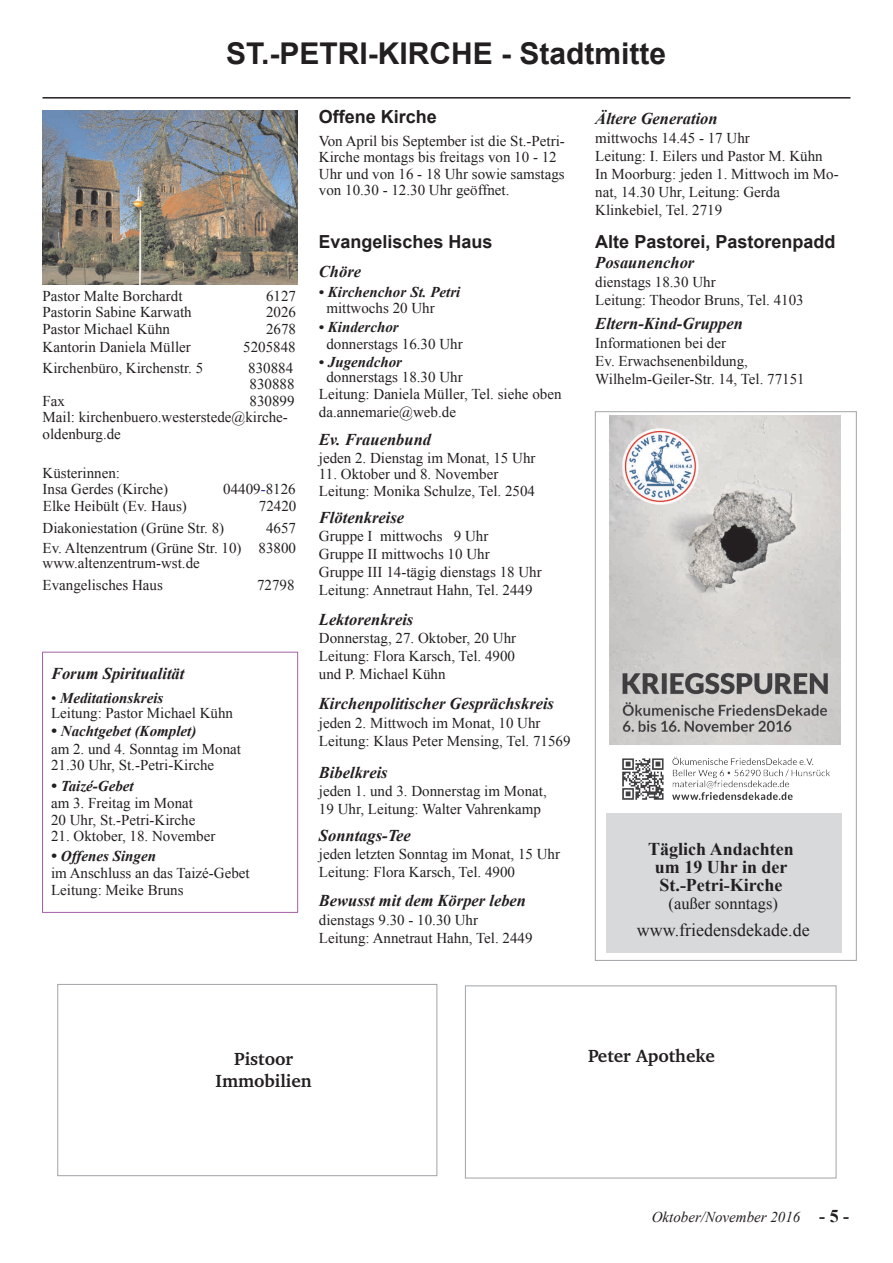
<style>
.page{position:relative;width:893px;height:1263px;background:#fff}
.page>*{position:absolute;margin:0;border:0;box-sizing:border-box;transform-origin:0 0}
.t1{font:700 30px "Arial";color:#231f20}
.t2{font:700 18px/18px "Times New Roman";color:#231f20;text-align:center}
.t3{font:700 18px "Arial";color:#231f20}
.t4{font:700 18px "Charter BT";color:#231f20}
.t5{font:18px "Times New Roman";color:#231f20}
.t6{font:700 18px "Arial";color:#231f20;scale:.96 1}
.t7{font:italic 700 16.5px "Times New Roman";color:#231f20}
.t8{font:16.5px "Times New Roman";color:#231f20}
.t9{font:15px/18px "Times New Roman";color:#231f20}
.t10{font:italic 700 15px "Times New Roman";color:#231f20}
.t11{font:italic 15px "Times New Roman";color:#231f20}
.s1{color:#2e3092}
.s2{font-weight:700;font-style:italic}
.s3{font-weight:700;font-style:italic;font-size:16.5px}
.s4{font-weight:700;font-style:normal;font-size:18px}
</style>
<div class="page">
<hr style="left:43px;top:97px;width:807px;height:2px;background:#231f20">
<img style="left:43px;top:110px;width:254px;height:174px">
<div style="left:595px;top:411px;width:262px;height:550px;border:1px solid #a1a3a6"></div>
<img style="left:610px;top:415px;width:231px;height:385px">
<div style="left:42px;top:652px;width:256px;height:261px;border:1px solid #a460a7"></div>
<div style="left:606px;top:813px;width:235px;height:140px;background:#d8d9db"></div>
<div style="left:465px;top:985px;width:371px;height:193px;border:1px solid #a1a3a6"></div>
<div style="left:57px;top:984px;width:380px;height:192px;border:1px solid #a1a3a6"></div>
<h1 class="t1" style="left:226px;top:37px;width:442px">ST.-PETRI-KIRCHE - Stadtmitte</h1>
<p class="t3" style="left:319px;top:107px;width:120px">Offene Kirche</p>
<p class="t9" style="left:319px;top:132px;width:247px;line-height:16.5px">Von April bis September ist die St.-Petri-Kirche montags bis freitags von 10 - 12<br>Uhr und von 16 - 18 Uhr sowie samstags von 10.30 - 12.30 Uhr geöffnet.</p>
<p class="t6" style="left:319px;top:232px;width:182px">Evangelisches Haus</p>
<p class="t7" style="left:319px;top:263px;width:44px">Chöre</p>
<p class="t10" style="left:319px;top:283px;width:143px">• Kirchenchor St. Petri</p>
<p class="t9" style="left:326px;top:299px;width:110px">mittwochs 20 Uhr</p>
<p class="t10" style="left:319px;top:319px;width:81px">• Kinderchor</p>
<p class="t9" style="left:326px;top:335px;width:138px">donnerstags 16.30 Uhr</p>
<p class="t10" style="left:319px;top:353px;width:85px">• Jugendchor</p>
<p class="t9" style="left:319px;top:369px;width:244px;line-height:16.5px;text-indent:8px">donnerstags 18.30 Uhr<br>Leitung: Daniela Müller, Tel. siehe oben</p>
<p class="t9" style="left:319px;top:403px;width:139px">da.annemarie@web.de</p>
<p class="t7" style="left:319px;top:431px;width:114px">Ev. Frauenbund</p>
<p class="t9" style="left:319px;top:449px;width:218px">jeden 2. Dienstag im Monat, 15 Uhr</p>
<p class="t9" style="left:319px;top:466px;width:218px;line-height:16.5px">11. Oktober und 8. November<br>Leitung: Monika Schulze, Tel. 2504</p>
<p class="t7" style="left:319px;top:508px;width:87px">Flötenkreise</p>
<p class="t9" style="left:319px;top:527px;width:224px">Gruppe I mittwochs 9 Uhr<br>Gruppe II mittwochs 10 Uhr<br>Gruppe III 14-tägig dienstags 18 Uhr<br>Leitung: Annetraut Hahn, Tel. 2449</p>
<p class="t7" style="left:319px;top:610px;width:96px">Lektorenkreis</p>
<p class="t9" style="left:319px;top:629px;width:199px;text-align:justify">Donnerstag, 27. Oktober, 20 Uhr Leitung: Flora Karsch, Tel. 4900 und P. Michael Kühn</p>
<p class="t7" style="left:319px;top:695px;width:237px">Kirchenpolitischer Gesprächskreis</p>
<p class="t9" style="left:319px;top:714px;width:253px">jeden 2. Mittwoch im Monat, 10 Uhr<br>Leitung: Klaus Peter Mensing, Tel. 71569</p>
<p class="t7" style="left:319px;top:763px;width:70px">Bibelkreis</p>
<p class="t9" style="left:319px;top:782px;width:229px">jeden 1. und 3. Donnerstag im Monat,<br>19 Uhr, Leitung: Walter Vahrenkamp</p>
<p class="t7" style="left:319px;top:826px;width:93px">Sonntags-Tee</p>
<p class="t9" style="left:319px;top:845px;width:243px">jeden letzten Sonntag im Monat, 15 Uhr<br>Leitung: Flora Karsch, Tel. 4900</p>
<p class="t7" style="left:319px;top:891px;width:209px">Bewusst mit dem Körper leben</p>
<p class="t9" style="left:319px;top:911px;width:215px">dienstags 9.30 - 10.30 Uhr<br>Leitung: Annetraut Hahn, Tel. 2449</p>
<p class="t7" style="left:595px;top:110px;width:124px">Ältere Generation</p>
<p class="t9" style="left:595px;top:129px;width:245px">mittwochs 14.45 - 17 Uhr<br>Leitung: I. Eilers und Pastor M. Kühn<br>In Moorburg: jeden 1. Mittwoch im Mo&shy;nat, 14.30 Uhr, Leitung: Gerda<br>Klinkebiel, Tel. 2719</p>
<p class="t3" style="left:595px;top:232px;width:242px">Alte Pastorei, Pastorenpadd</p>
<p class="t7" style="left:595px;top:254px;width:101px">Posaunenchor</p>
<p class="t9" style="left:595px;top:273px;width:210px">dienstags 18.30 Uhr<br>Leitung: Theodor Bruns, Tel. 4103</p>
<p class="t7" style="left:595px;top:314px;width:149px">Eltern-Kind-Gruppen</p>
<p class="t9" style="left:595px;top:334px;width:211px">Informationen bei der<br>Ev. Erwachsenenbildung,<br>Wilhelm-Geiler-Str. 14, Tel. 77151</p>
<p class="t9" style="left:43px;top:287px;width:141px">Pastor Malte Borchardt</p>
<p class="t9" style="left:266px;top:287px;width:31px">6127</p>
<p class="t9" style="left:43px;top:303px;width:151px">Pastorin Sabine Karwath</p>
<p class="t9" style="left:266px;top:303px;width:31px">2026</p>
<p class="t9" style="left:43px;top:320px;width:129px">Pastor Michael Kühn</p>
<p class="t9" style="left:266px;top:320px;width:31px">2678</p>
<p class="t9" style="left:43px;top:338px;width:150px">Kantorin Daniela Müller</p>
<p class="t9" style="left:243px;top:338px;width:54px">5205848</p>
<p class="t9" style="left:43px;top:359px;width:162px">Kirchenbüro, Kirchenstr. 5</p>
<p class="t9" style="left:248px;top:359px;width:48px;line-height:16.5px">830884<br>830888</p>
<p class="t9" style="left:43px;top:392px;width:24px">Fax</p>
<p class="t9" style="left:43px;top:392px;width:254px;line-height:16.5px;text-indent:207px">830899<br>Mail: kirchenbuero.westerstede@kirche&shy;oldenburg.de</p>
<p class="t9" style="left:43px;top:464px;width:127px;line-height:16.5px">Küsterinnen:<br>Insa Gerdes (Kirche)</p>
<p class="t9" style="left:223px;top:480px;width:74px">04409<span class="s1">-</span>8126</p>
<p class="t9" style="left:43px;top:497px;width:145px">Elke Heibült (Ev. Haus)</p>
<p class="t9" style="left:259px;top:497px;width:39px">72420</p>
<p class="t9" style="left:43px;top:519px;width:183px">Diakoniestation (Grüne Str. 8)</p>
<p class="t9" style="left:43px;top:518px;width:255px;line-height:19.5px;text-align:right">4657<br>Ev. Altenzentrum (Grüne Str. 10) 83800</p>
<p class="t9" style="left:43px;top:551px;width:159px;line-height:22.5px">www.altenzentrum-wst.de<br>Evangelisches Haus</p>
<p class="t9" style="left:257px;top:576px;width:39px">72798</p>
<p class="t7" style="left:51px;top:664px;width:135px">Forum Spiritualität</p>
<p class="t9" style="left:51px;top:690px;width:184px;line-height:15px">• <span class="s2">Meditationskreis<br></span>Leitung: Pastor Michael Kühn</p>
<p class="t9" style="left:51px;top:723px;width:191px;line-height:16.8px"><span class="s3">•</span> <span class="s2">Nachtgebet (Komplet)<br></span>am 2. und 4. Sonntag im Monat<br>21.30 Uhr, St.-Petri-Kirche</p>
<p class="t9" style="left:51px;top:778px;width:146px;line-height:16.8px"><span class="s3">•</span> <span class="s2">Taizé-Gebet<br></span>am 3. Freitag im Monat<br>20 Uhr, St.-Petri-Kirche</p>
<p class="t9" style="left:51px;top:827px;width:166px">21. Oktober, 18. November</p>
<p class="t9" style="left:51px;top:847px;width:200px;line-height:16.8px"><span class="s3">•</span> <span class="s2">Offenes Singen<br></span>im Anschluss an das Taizé-Gebet<br>Leitung: Meike Bruns</p>
<p class="t2" style="left:648px;top:840px;width:147px">Täglich Andachten um 19 Uhr in der<br>St.-Petri-Kirche</p>
<p class="t8" style="left:668px;top:895px;width:111px">(außer sonntags)</p>
<p class="t5" style="left:637px;top:920px;width:174px">www.friedensdekade.de</p>
<p class="t4" style="left:234px;top:1051px;width:60px">Pistoor</p>
<p class="t4" style="left:588px;top:1049px;width:128px">Peter Apotheke</p>
<p class="t4" style="left:216px;top:1074px;width:98px">Immobilien</p>
<p class="t11" style="left:652px;top:1209px;width:199px">Oktober/November 2016 <span class="s4">- 5 -</span></p>
</div>
